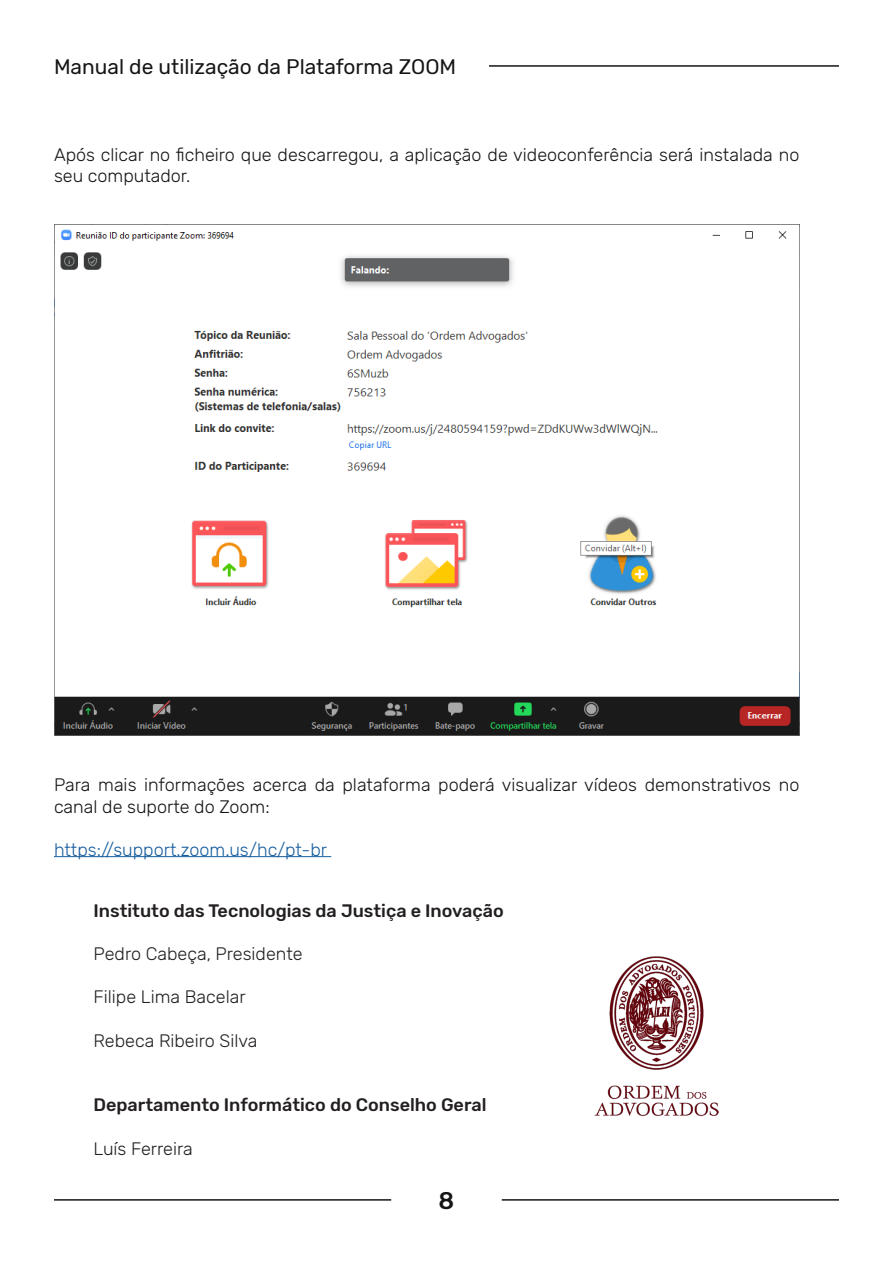
<style>
.page{position:relative;width:893px;height:1263px;background:#fff}
.page>*{position:absolute;margin:0;border:0;box-sizing:border-box;transform-origin:0 0}
.t1{font:500 24px "Rubik";color:#151515}
.t2{font:21px "Rubik";color:#151515}
.t3{font:300 18px/21.6px "Rubik";color:#151515}
.t4{font:500 18px "Rubik";color:#231f20}
.t5{font:300 18px "Rubik";color:#231f20}
.t6{font:300 18px "Rubik";color:#175d9e}
</style>
<div class="page">
<hr style="left:54px;top:1199px;width:337px;height:1px;background:#151515">
<hr style="left:502px;top:1199px;width:337px;height:1px;background:#151515">
<hr style="left:489px;top:65px;width:350px;height:2px;background:#151515">
<hr style="left:54px;top:856px;width:277px;height:1px;background:#175d9e">
<img style="left:54px;top:224px;width:745px;height:512px">
<img style="left:594px;top:956px;width:124px;height:160px">
<p class="t2" style="left:54px;top:54px;width:404px">Manual de utilização da Plataforma ZOOM</p>
<p class="t3" style="left:54px;top:144px;width:747px">Após clicar no ficheiro que descarregou, a aplicação de videoconferência será instalada no seu computador.</p>
<p class="t3" style="left:54px;top:774px;width:747px">Para mais informações acerca da plataforma poderá visualizar vídeos demonstrativos no canal de suporte do Zoom:</p>
<p class="t6" style="left:54px;top:839px;width:275px">https://support.zoom.us/hc/pt-br</p>
<p class="t4" style="left:94px;top:900px;width:412px">Instituto das Tecnologias da Justiça e Inovação</p>
<p class="t5" style="left:94px;top:944px;width:211px">Pedro Cabeça, Presidente</p>
<p class="t5" style="left:94px;top:987px;width:154px">Filipe Lima Bacelar</p>
<p class="t5" style="left:94px;top:1030px;width:165px">Rebeca Ribeiro Silva</p>
<p class="t4" style="left:94px;top:1095px;width:394px">Departamento Informático do Conselho Geral</p>
<p class="t5" style="left:94px;top:1138px;width:101px">Luís Ferreira</p>
<h1 class="t1" style="left:439px;top:1187px;width:17px">8</h1>
</div>
